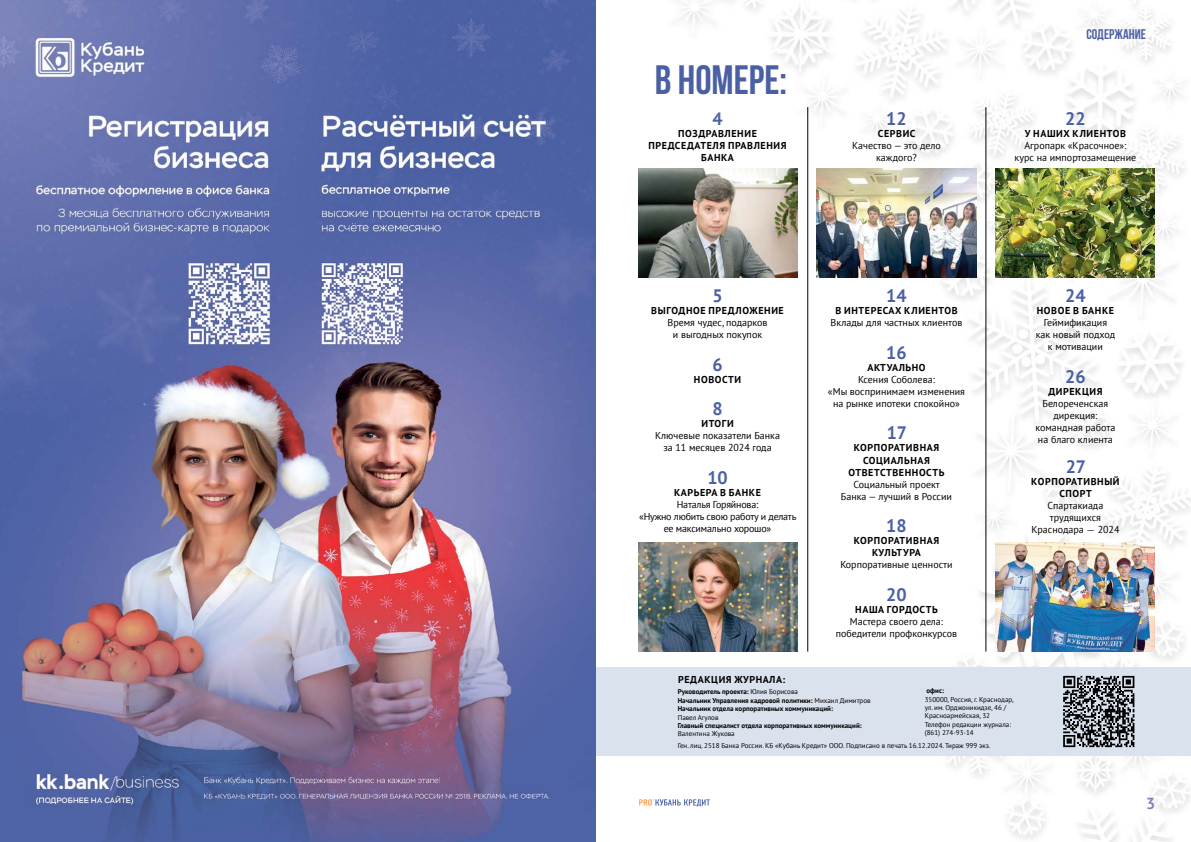
<style>
.page{position:relative;width:1191px;height:842px;background:#fff}
.page>*{position:absolute;margin:0;border:0;box-sizing:border-box;transform-origin:0 0}
.t1{font:700 41px "Bebas Neue";color:#4b60a4}
.t2{font:700 18px "PT Sans";color:#4b60a4}
.t3{font:700 16px "PT Sans";color:#8483ba}
.t4{font:700 14px "Bebas Neue";color:#4b60a4}
.t5{font:10px/12px "PT Sans";color:#000;text-align:center}
.t6{font:700 10px/12px "PT Sans";letter-spacing:.06em;color:#000;text-align:center}
.t7{font:10px/12px "PT Sans";letter-spacing:-.02em;color:#000;text-align:center}
.t8{font:7px/8.4px "PT Sans";color:#000}
.t9{font:700 7px/8.4px "PT Sans";color:#000}
.s1{font-family:"PT Astra Serif";font-size:9px}
.s2{font-weight:400}
</style>
<div class="page">
<img style="left:0;top:0;width:1191px;height:842px">
<div style="left:595px;top:667px;width:596px;height:89px;background:#dae2ed"></div>
<svg style="left:1063px;top:676px;width:71px;height:71px"></svg>
<div style="left:627px;top:36px;width:187px;height:87px;background:#fff"></div>
<img style="left:638px;top:169px;width:159px;height:108px">
<img style="left:817px;top:169px;width:159px;height:108px">
<img style="left:996px;top:169px;width:159px;height:108px">
<img style="left:996px;top:543px;width:159px;height:108px">
<img style="left:638px;top:543px;width:159px;height:108px">
<hr style="left:807px;top:107px;width:1px;height:544px;background:#000">
<hr style="left:985px;top:107px;width:1px;height:544px;background:#000">
<h1 class="t1" style="left:655px;top:57px;width:134px">В НОМЕРЕ:</h1>
<h2 class="t2" style="left:712px;top:106px;width:12px">4</h2>
<p class="t6" style="left:648px;top:127px;width:139px">ПОЗДРАВЛЕНИЕ<br>ПРЕДСЕДАТЕЛЯ ПРАВЛЕНИЯ<br>БАНКА</p>
<h2 class="t2" style="left:886px;top:106px;width:22px">12</h2>
<p class="t6" style="left:878px;top:127px;width:39px">СЕРВИС</p>
<p class="t5" style="left:852px;top:139px;width:90px">Качество — это дело каждого?</p>
<h2 class="t2" style="left:712px;top:283px;width:12px">5</h2>
<p class="t6" style="left:651px;top:304px;width:134px">ВЫГОДНОЕ ПРЕДЛОЖЕНИЕ</p>
<p class="t5" style="left:667px;top:316px;width:102px">Время чудес, подарков и выгодных покупок</p>
<h2 class="t2" style="left:712px;top:352px;width:12px">6</h2>
<p class="t6" style="left:694px;top:373px;width:49px">НОВОСТИ</p>
<h2 class="t2" style="left:712px;top:397px;width:12px">8</h2>
<p class="t6" style="left:701px;top:418px;width:34px">ИТОГИ</p>
<p class="t5" style="left:655px;top:430px;width:126px">Ключевые показатели Банка за 11 месяцев 2024 года</p>
<h2 class="t2" style="left:707px;top:466px;width:22px">10</h2>
<p class="t6" style="left:674px;top:487px;width:88px">КАРЬЕРА В БАНКЕ</p>
<p class="t7" style="left:639px;top:499px;width:159px">Наталья Горяйнова:<br>«Нужно любить свою работу и делать ее максимально хорошо»</p>
<p class="t6" style="left:678px;top:673px;width:108px">РЕДАКЦИЯ ЖУРНАЛА:</p>
<h2 class="t2" style="left:886px;top:283px;width:22px">14</h2>
<p class="t6" style="left:835px;top:304px;width:124px">В ИНТЕРЕСАХ КЛИЕНТОВ</p>
<p class="t5" style="left:830px;top:316px;width:133px">Вклады для частных клиентов</p>
<h2 class="t2" style="left:886px;top:340px;width:22px">16</h2>
<p class="t6" style="left:867px;top:361px;width:60px">АКТУАЛЬНО</p>
<p class="t5" style="left:828px;top:373px;width:138px">Ксения Соболева:<br>«Мы воспринимаем изменения на рынке ипотеки спокойно»</p>
<h2 class="t2" style="left:886px;top:421px;width:22px">17</h2>
<p class="t6" style="left:848px;top:442px;width:97px">КОРПОРАТИВНАЯ<br>СОЦИАЛЬНАЯ<br>ОТВЕТСТВЕННОСТЬ</p>
<p class="t5" style="left:841px;top:478px;width:113px">Социальный проект<br>Банка — лучший в России</p>
<h2 class="t2" style="left:886px;top:514px;width:22px">18</h2>
<p class="t6" style="left:853px;top:535px;width:87px">КОРПОРАТИВНАЯ<br>КУЛЬТУРА</p>
<p class="t5" style="left:840px;top:559px;width:113px">Корпоративные ценности</p>
<h2 class="t2" style="left:886px;top:583px;width:22px">20</h2>
<p class="t6" style="left:855px;top:604px;width:84px">НАША ГОРДОСТЬ</p>
<p class="t5" style="left:835px;top:616px;width:123px">Мастера своего дела: победители профконкурсов</p>
<h3 class="t4" style="left:1086px;top:27px;width:61px">СОДЕРЖАНИЕ</h3>
<h2 class="t2" style="left:1065px;top:106px;width:22px">22</h2>
<p class="t6" style="left:1025px;top:127px;width:102px">У НАШИХ КЛИЕНТОВ</p>
<p class="t5" style="left:1014px;top:139px;width:123px">Агропарк «Красочное»: курс на импортозамещение</p>
<h2 class="t2" style="left:1065px;top:283px;width:22px">24</h2>
<p class="t6" style="left:1036px;top:304px;width:79px">НОВОЕ В БАНКЕ</p>
<p class="t5" style="left:1035px;top:316px;width:81px">Геймификация как новый подход к мотивации</p>
<h2 class="t2" style="left:1065px;top:364px;width:22px">26</h2>
<p class="t6" style="left:1048px;top:385px;width:56px">ДИРЕКЦИЯ</p>
<p class="t5" style="left:1035px;top:397px;width:81px">Белореченская дирекция: командная работа на благо клиента</p>
<h2 class="t2" style="left:1065px;top:454px;width:22px">27</h2>
<p class="t6" style="left:1031px;top:475px;width:90px">КОРПОРАТИВНЫЙ<br>СПОРТ</p>
<p class="t5" style="left:1031px;top:499px;width:90px">Спартакиада трудящихся<br>Краснодара <span class="s1">—</span> 2024</p>
<p class="t9" style="left:926px;top:686px;width:19px">офис:</p>
<p class="t8" style="left:924px;top:695px;width:90px">350000, Россия, г. Краснодар, ул. им. Орджоникидзе, 46 /<br>Красноармейская, 32<br>Телефон редакции журнала: (861) 274-93-14</p>
<p class="t8" style="left:677px;top:741px;width:314px">Ген. лиц. 2518 Банка России. КБ «Кубань Кредит» ООО. Подписано в печать 16.12.2024. Тираж 999 экз.</p>
<p class="t9" style="left:677px;top:688px;width:194px">Руководитель проекта: <span class="s2">Юлия Борисова<br></span>Начальник Управления кадровой политики: <span class="s2">Михаил Димитров<br></span>Начальник отдела корпоративных коммуникаций:</p>
<p class="t8" style="left:677px;top:713px;width:42px">Павел Агулов</p>
<p class="t9" style="left:677px;top:721px;width:185px">Главный специалист отдела корпоративных коммуникаций:</p>
<p class="t8" style="left:677px;top:730px;width:59px">Валентина Жукова</p>
<h3 class="t3" style="left:1146px;top:793px;width:11px">3</h3>
</div>
